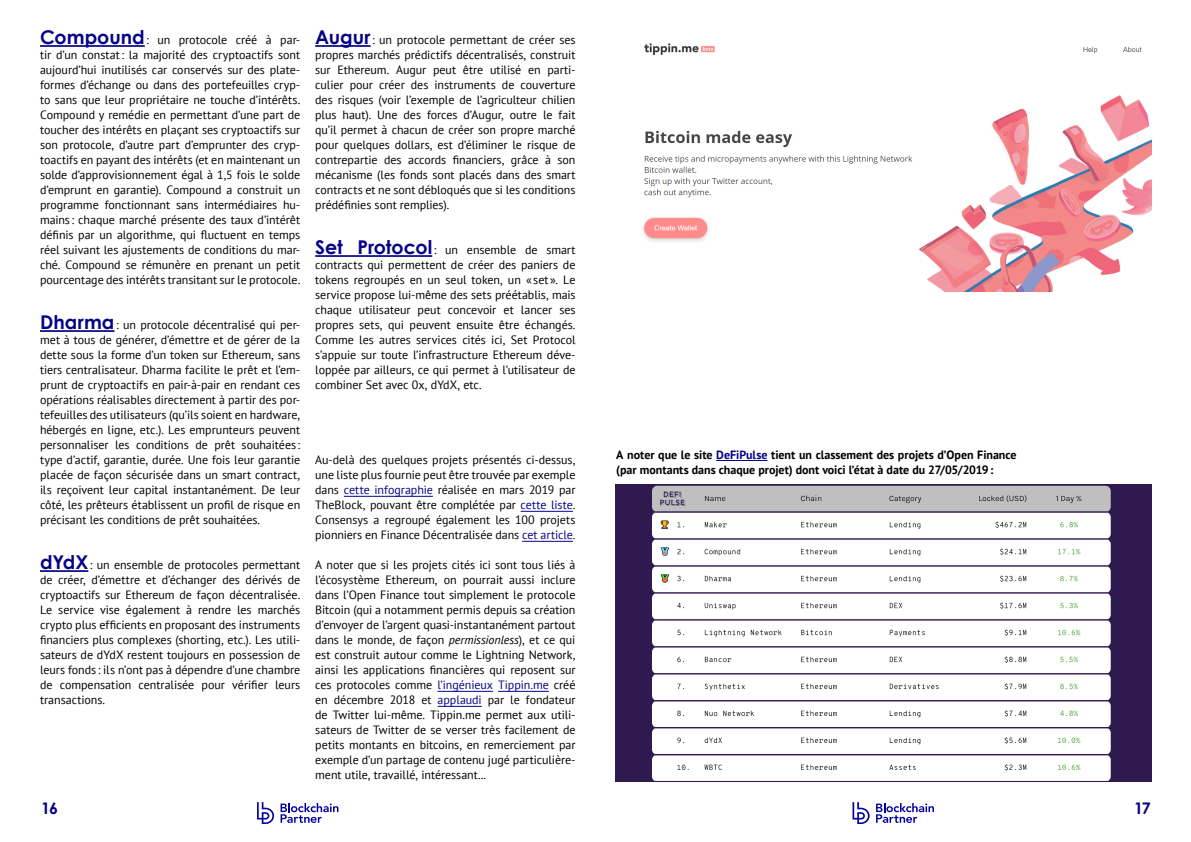
<style>
.page{position:relative;width:1191px;height:842px;background:#fff}
.page>*{position:absolute;margin:0;border:0;box-sizing:border-box;transform-origin:0 0}
.t1{font:700 16px "Century Gothic";color:#060387}
.t2{font:12px/15px "PT Sans";letter-spacing:-.005em;color:#000;text-align:justify}
.t3{font:700 12px/15px "PT Sans";color:#000}
.s1{font-family:"Century Gothic";font-weight:700;font-size:19px;color:#060387}
.s2{color:#060387}
.s3{font-style:italic}
</style>
<div class="page">
<hr style="left:40px;top:45px;width:105px;height:2px;background:#060387">
<hr style="left:40px;top:330px;width:74px;height:2px;background:#060387">
<hr style="left:40px;top:570px;width:48px;height:2px;background:#060387">
<hr style="left:315px;top:45px;width:55px;height:2px;background:#060387">
<hr style="left:315px;top:255px;width:117px;height:2px;background:#060387">
<hr style="left:344px;top:496px;width:89px;height:1px;background:#060387">
<hr style="left:520px;top:511px;width:53px;height:1px;background:#060387">
<hr style="left:522px;top:541px;width:51px;height:1px;background:#060387">
<hr style="left:437px;top:691px;width:56px;height:1px;background:#060387">
<hr style="left:498px;top:691px;width:51px;height:1px;background:#060387">
<hr style="left:437px;top:706px;width:45px;height:1px;background:#060387">
<img style="left:643px;top:43px;width:508px;height:249px">
<img style="left:615px;top:484px;width:536px;height:298px">
<hr style="left:716px;top:460px;width:51px;height:1px;background:#060387">
<svg style="left:280px;top:803px;width:58px;height:20px"></svg>
<svg style="left:257px;top:802px;width:17px;height:22px"></svg>
<svg style="left:876px;top:803px;width:58px;height:20px"></svg>
<svg style="left:852px;top:802px;width:17px;height:22px"></svg>
<p class="t2" style="left:40px;top:32px;width:262px"><span class="s1">Compound</span>: un protocole créé à par&shy;tir d’un constat: la majorité des cryptoactifs sont aujourd’hui inutilisés car conservés sur des plate&shy;formes d’échange ou dans des portefeuilles cryp&shy;to sans que leur propriétaire ne touche d’intérêts.<br>Compound y remédie en permettant d’une part de toucher des intérêts en plaçant ses cryptoactifs sur son protocole, d’autre part d’emprunter des cryp&shy;toactifs en payant des intérêts (et en maintenant un solde d’approvisionnement égal à 1,5 fois le solde d’emprunt en garantie). Compound a construit un programme fonctionnant sans intermédiaires hu&shy;mains : chaque marché présente des taux d’intérêt définis par un algorithme, qui fluctuent en temps réel suivant les ajustements de conditions du mar&shy;ché. Compound se rémunère en prenant un petit pourcentage des intérêts transitant sur le protocole.</p>
<p class="t2" style="left:40px;top:317px;width:262px"><span class="s1">Dharma</span>: un protocole décentralisé qui per&shy;met à tous de générer, d’émettre et de gérer de la dette sous la forme d’un token sur Ethereum, sans tiers centralisateur. Dharma facilite le prêt et l’em&shy;prunt de cryptoactifs en pair-à-pair en rendant ces opérations réalisables directement à partir des por&shy;tefeuilles des utilisateurs (qu’ils soient en hardware, hébergés en ligne, etc.). Les emprunteurs peuvent personnaliser les conditions de prêt souhaitées : type d’actif, garantie, durée. Une fois leur garantie placée de façon sécurisée dans un smart contract, ils reçoivent leur capital instantanément. De leur côté, les prêteurs établissent un profil de risque en précisant les conditions de prêt souhaitées.</p>
<p class="t2" style="left:40px;top:557px;width:262px"><span class="s1">dYdX</span>: un ensemble de protocoles permettant de créer, d’émettre et d’échanger des dérivés de cryptoactifs sur Ethereum de façon décentralisée.<br>Le service vise également à rendre les marchés crypto plus efficients en proposant des instruments financiers plus complexes (shorting, etc.). Les utili&shy;sateurs de dYdX restent toujours en possession de leurs fonds : ils n’ont pas à dépendre d’une chambre de compensation centralisée pour vérifier leurs transactions.</p>
<p class="t2" style="left:315px;top:32px;width:262px"><span class="s1">Augur</span>: un protocole permettant de créer ses propres marchés prédictifs décentralisés, construit sur Ethereum. Augur peut être utilisé en parti&shy;culier pour créer des instruments de couverture des risques (voir l’exemple de l’agriculteur chilien plus haut). Une des forces d’Augur, outre le fait qu’il permet à chacun de créer son propre marché pour quelques dollars, est d’éliminer le risque de contrepartie des accords financiers, grâce à son mécanisme (les fonds sont placés dans des smart contracts et ne sont débloqués que si les conditions prédéfinies sont remplies).</p>
<p class="t2" style="left:315px;top:242px;width:262px"><span class="s1">Set Protocol</span>: un ensemble de smart contracts qui permettent de créer des paniers de tokens regroupés en un seul token, un « set ». Le service propose lui-même des sets préétablis, mais chaque utilisateur peut concevoir et lancer ses propres sets, qui peuvent ensuite être échangés.<br>Comme les autres services cités ici, Set Protocol s’appuie sur toute l’infrastructure Ethereum déve&shy;loppée par ailleurs, ce qui permet à l’utilisateur de combiner Set avec 0x, dYdX, etc.</p>
<p class="t2" style="left:315px;top:452px;width:262px">Au-delà des quelques projets présentés ci-dessus, une liste plus fournie peut être trouvée par exemple dans <span class="s2">cette infographie</span> réalisée en mars 2019 par TheBlock, pouvant être complétée par <span class="s2">cette liste</span>.<br>Consensys a regroupé également les 100 projets pionniers en Finance Décentralisée dans <span class="s2">cet article</span>.</p>
<p class="t2" style="left:315px;top:557px;width:262px">A noter que si les projets cités ici sont tous liés à l’écosystème Ethereum, on pourrait aussi inclure dans l’Open Finance tout simplement le protocole Bitcoin (qui a notamment permis depuis sa création d’envoyer de l’argent quasi-instantanément partout dans le monde, de façon <span class="s3">permissionless</span>), et ce qui est construit autour comme le Lightning Network, ainsi les applications financières qui reposent sur ces protocoles comme <span class="s2">l’ingénieux Tippin.me</span> créé en décembre 2018 et <span class="s2">applaudi</span> par le fondateur de Twitter lui-même. Tippin.me permet aux utili&shy;sateurs de Twitter de se verser très facilement de petits montants en bitcoins, en remerciement par exemple d’un partage de contenu jugé particulière&shy;ment utile, travaillé, intéressant...</p>
<p class="t3" style="left:616px;top:447px;width:402px">A noter que le site <span class="s2">DeFiPulse</span> tient un classement des projets d’Open Finance (par montants dans chaque projet) dont voici l’état à date du 27/05/2019:</p>
<h1 class="t1" style="left:41px;top:796px;width:18px">16</h1>
<h1 class="t1" style="left:1134px;top:796px;width:18px">17</h1>
</div>
